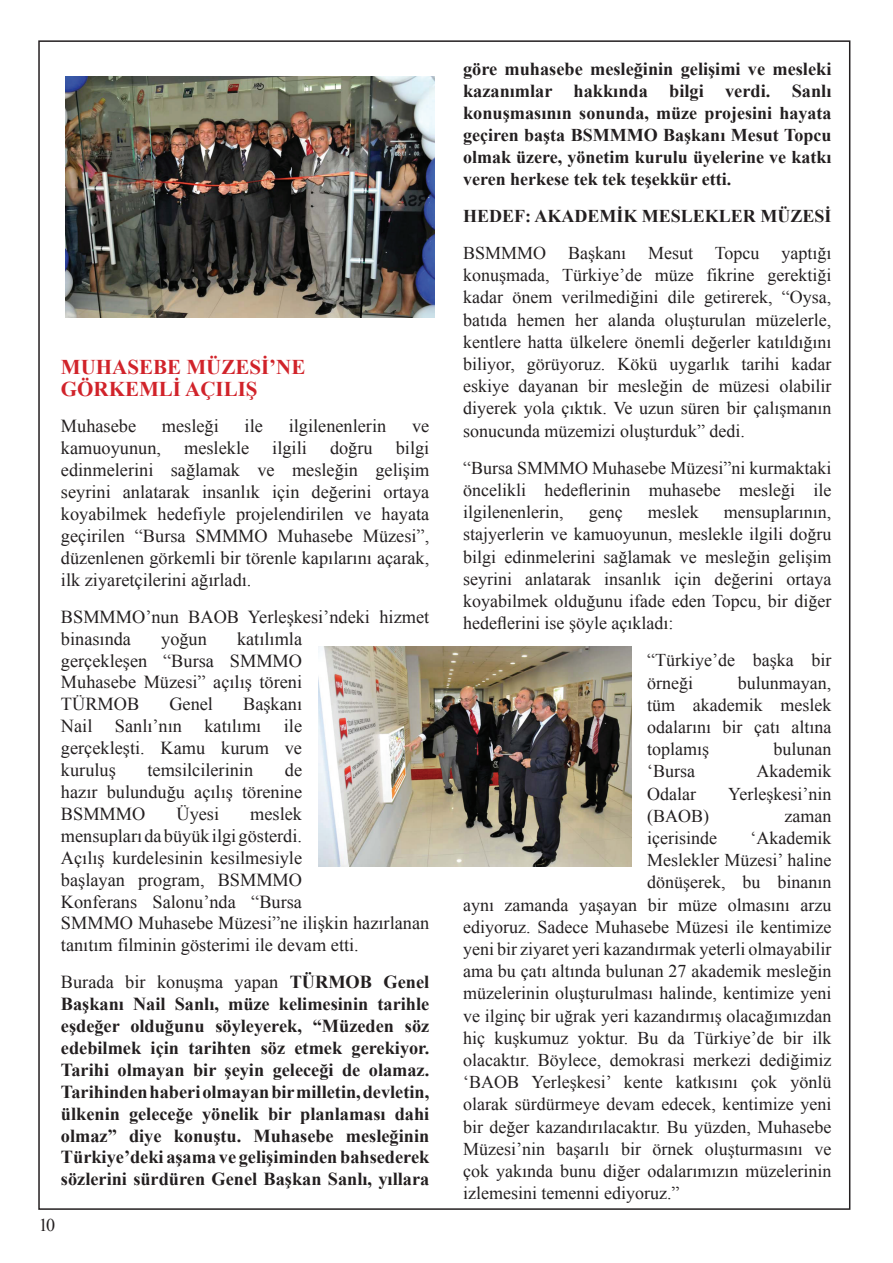
<style>
.page{position:relative;width:893px;height:1263px;background:#fff}
.page>*{position:absolute;margin:0;border:0;box-sizing:border-box;transform-origin:0 0}
.t1{font:700 21px/21.6px "Times New Roman";color:#d1232a}
.t2{font:18.3px/21.9px "Times New Roman";color:#231f20;text-align:justify}
.t3{font:700 18.3px/21.9px "Times New Roman";color:#231f20;text-align:justify}
.t4{font:18px/22.2px "Times New Roman";color:#231f20;text-align:justify}
.t5{font:700 18px/21.9px "Times New Roman";color:#231f20;text-align:justify}
.s1{font-weight:400}
.s2{font-size:18.3px}
</style>
<div class="page">
<img style="left:66px;top:77px;width:369px;height:241px">
<img style="left:319px;top:646px;width:313px;height:221px">
<p class="t1" style="left:61px;top:355px;width:246px">MUHASEBE MÜZESİ’NE<br>GÖRKEMLİ AÇILIŞ</p>
<p class="t2" style="left:61px;top:415px;width:77px">Muhasebe</p>
<p class="t2" style="left:162px;top:415px;width:58px">mesleği</p>
<p class="t2" style="left:245px;top:415px;width:20px">ile</p>
<p class="t2" style="left:289px;top:415px;width:99px">ilgilenenlerin</p>
<p class="t2" style="left:412px;top:415px;width:19px">ve</p>
<p class="t2" style="left:61px;top:437px;width:102px">kamuoyunun,</p>
<p class="t2" style="left:184px;top:437px;width:67px">meslekle</p>
<p class="t2" style="left:272px;top:437px;width:36px">ilgili</p>
<p class="t2" style="left:330px;top:437px;width:44px">doğru</p>
<p class="t2" style="left:61px;top:437px;width:370px;text-indent:335px">bilgi edinmelerini sağlamak ve mesleğin gelişim seyrini anlatarak insanlık için değerini ortaya koyabilmek hedefiyle projelendirilen ve hayata geçirilen “Bursa SMMMO Muhasebe Müzesi”, düzenlenen görkemli bir törenle kapılarını açarak, ilk ziyaretçilerini ağırladı.</p>
<p class="t2" style="left:61px;top:605px;width:370px">BSMMMO’nun BAOB Yerleşkesi’ndeki hizmet binasında</p>
<p class="t2" style="left:61px;top:627px;width:243px;text-indent:176px">katılımla gerçekleşen “Bursa SMMMO Muhasebe Müzesi” açılış töreni TÜRMOB</p>
<p class="t2" style="left:161px;top:627px;width:47px">yoğun</p>
<p class="t2" style="left:61px;top:693px;width:243px;text-indent:182px">Başkanı Nail Sanlı’nın katılımı ile gerçekleşti. Kamu kurum ve kuruluş</p>
<p class="t2" style="left:169px;top:693px;width:45px">Genel</p>
<p class="t2" style="left:61px;top:758px;width:243px;text-indent:224px">de hazır bulunduğu açılış törenine BSMMMO</p>
<p class="t2" style="left:147px;top:758px;width:107px">temsilcilerinin</p>
<p class="t2" style="left:176px;top:802px;width:44px">Üyesi</p>
<p class="t2" style="left:61px;top:802px;width:370px;text-align:left;text-indent:189px">meslek<br>mensupları da büyük ilgi gösterdi.<br>Açılış kurdelesinin kesilmesiyle<br>başlayan program, BSMMMO<br>Konferans Salonu’nda “Bursa<br>SMMMO Muhasebe Müzesi”ne ilişkin hazırlanan tanıtım filminin gösterimi ile devam etti.</p>
<p class="t3" style="left:61px;top:970px;width:370px"><span class="s1">Burada bir konuşma yapan</span> TÜRMOB Genel Başkanı Nail Sanlı, müze kelimesinin tarihle eşdeğer olduğunu söyleyerek, “Müzeden söz edebilmek için tarihten söz etmek gerekiyor.<br>Tarihi olmayan bir şeyin geleceği de olamaz.<br>Tarihinden haberi olmayan bir milletin, devletin, ülkenin geleceğe yönelik bir planlaması dahi olmaz” diye konuştu. Muhasebe mesleğinin Türkiye’deki aşama ve gelişiminden bahsederek sözlerini sürdüren Genel Başkan Sanlı, yıllara</p>
<p class="t4" style="left:39px;top:1213px;width:18px">10</p>
<p class="t3" style="left:463px;top:57px;width:370px">göre muhasebe mesleğinin gelişimi ve mesleki kazanımlar hakkında bilgi verdi. Sanlı</p>
<p class="t5" style="left:463px;top:101px;width:370px"><span class="s2">konuşmasının</span> sonunda, müze projesini hayata geçiren başta BSMMMO Başkanı Mesut Topcu olmak üzere, yönetim kurulu üyelerine ve katkı veren herkese tek tek teşekkür etti.</p>
<p class="t5" style="left:463px;top:204px;width:370px">HEDEF: AKADEMİK MESLEKLER MÜZESİ</p>
<p class="t4" style="left:463px;top:241px;width:370px">BSMMMO Başkanı Mesut Topcu yaptığı konuşmada, Türkiye’de müze fikrine gerektiği kadar önem verilmediğini dile getirerek, “Oysa, batıda hemen her alanda oluşturulan müzelerle, kentlere hatta ülkelere önemli değerler katıldığını biliyor, görüyoruz. Kökü uygarlık tarihi kadar eskiye dayanan bir mesleğin de müzesi olabilir diyerek yola çıktık. Ve uzun süren bir çalışmanın sonucunda müzemizi oluşturduk” dedi.</p>
<p class="t4" style="left:463px;top:456px;width:370px">“Bursa SMMMO Muhasebe Müzesi”ni kurmaktaki öncelikli hedeflerinin muhasebe mesleği ile ilgilenenlerin,</p>
<p class="t4" style="left:463px;top:500px;width:370px;text-indent:261px">mensuplarının, stajyerlerin ve kamuoyunun, meslekle ilgili doğru bilgi edinmelerini sağlamak ve mesleğin gelişim seyrini anlatarak insanlık için değerini ortaya koyabilmek olduğunu ifade eden Topcu, bir diğer hedeflerini ise şöyle açıkladı:</p>
<p class="t4" style="left:647px;top:649px;width:186px">“Türkiye’de başka bir örneği</p>
<p class="t4" style="left:589px;top:500px;width:35px">genç</p>
<p class="t4" style="left:648px;top:500px;width:52px">meslek</p>
<p class="t4" style="left:647px;top:671px;width:186px;text-indent:91px">bulunmayan, tüm akademik meslek odalarını bir çatı altına toplamış</p>
<p class="t4" style="left:773px;top:737px;width:59px">bulunan</p>
<p class="t4" style="left:647px;top:760px;width:49px">‘Bursa</p>
<p class="t4" style="left:756px;top:760px;width:76px">Akademik</p>
<p class="t4" style="left:647px;top:782px;width:50px">Odalar</p>
<p class="t4" style="left:728px;top:782px;width:105px">Yerleşkesi’nin</p>
<p class="t4" style="left:647px;top:804px;width:63px">(BAOB)</p>
<p class="t4" style="left:784px;top:804px;width:48px">zaman</p>
<p class="t4" style="left:647px;top:826px;width:71px">içerisinde</p>
<p class="t4" style="left:750px;top:826px;width:82px">‘Akademik</p>
<p class="t4" style="left:647px;top:848px;width:186px">Meslekler Müzesi’ haline</p>
<p class="t4" style="left:647px;top:871px;width:186px">dönüşerek, bu binanın</p>
<p class="t4" style="left:463px;top:893px;width:370px">aynı zamanda yaşayan bir müze olmasını arzu</p>
<p class="t4" style="left:463px;top:915px;width:370px">ediyoruz. Sadece Muhasebe Müzesi ile kentimize</p>
<p class="t4" style="left:463px;top:937px;width:370px">yeni bir ziyaret yeri kazandırmak yeterli olmayabilir</p>
<p class="t4" style="left:463px;top:959px;width:370px">ama bu çatı altında bulunan 27 akademik mesleğin</p>
<p class="t4" style="left:463px;top:982px;width:370px">müzelerinin oluşturulması halinde, kentimize yeni</p>
<p class="t4" style="left:463px;top:1004px;width:370px">ve ilginç bir uğrak yeri kazandırmış olacağımızdan</p>
<p class="t4" style="left:463px;top:1026px;width:370px">hiç kuşkumuz yoktur. Bu da Türkiye’de bir ilk</p>
<p class="t4" style="left:463px;top:1048px;width:370px">olacaktır. Böylece, demokrasi merkezi dediğimiz</p>
<p class="t4" style="left:463px;top:1070px;width:370px">‘BAOB Yerleşkesi’ kente katkısını çok yönlü</p>
<p class="t4" style="left:463px;top:1093px;width:370px">olarak sürdürmeye devam edecek, kentimize yeni</p>
<p class="t4" style="left:463px;top:1115px;width:370px">bir değer kazandırılacaktır. Bu yüzden, Muhasebe</p>
<p class="t4" style="left:463px;top:1137px;width:370px">Müzesi’nin başarılı bir örnek oluşturmasını ve</p>
<p class="t4" style="left:463px;top:1159px;width:370px">çok yakında bunu diğer odalarımızın müzelerinin</p>
<p class="t4" style="left:463px;top:1181px;width:218px">izlemesini temenni ediyoruz.”</p>
</div>
